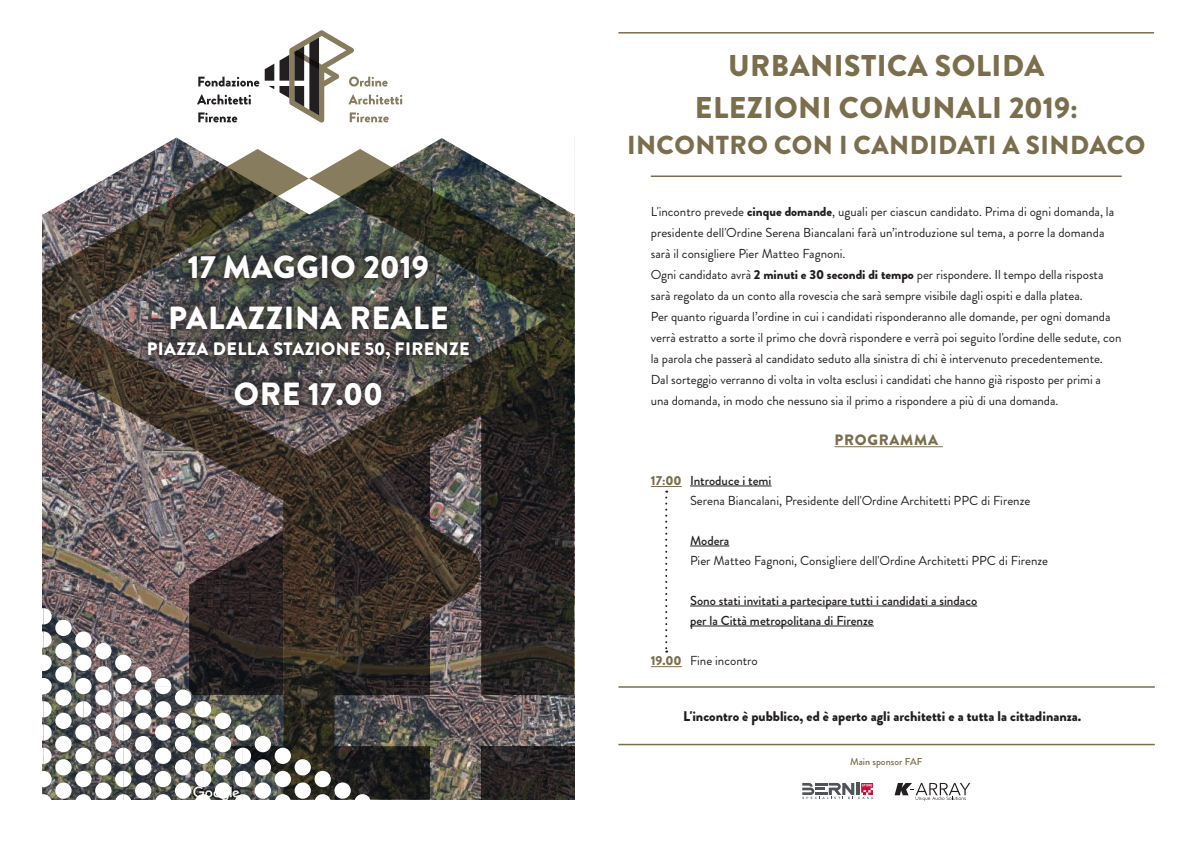
<style>
.page{position:relative;width:1191px;height:842px;background:#fff}
.page>*{position:absolute;margin:0;border:0;box-sizing:border-box;transform-origin:0 0}
.t1{font:900 32px "Brandon Grotesque";letter-spacing:.02em;color:#fff}
.t2{font:900 30px/42px "Brandon Grotesque";letter-spacing:.015em;color:#7b6e4d;text-align:center}
.t3{font:900 26px "Brandon Grotesque";letter-spacing:.015em;color:#7b6e4d}
.t4{font:900 18px "Brandon Grotesque";letter-spacing:.02em;color:#fff}
.t5{font:900 15px "Brandon Grotesque";letter-spacing:.05em;color:#7b6e4d}
.t6{font:900 14px "Brandon Grotesque";color:#231f20}
.t7{font:13px/21px "Brandon Grotesque";letter-spacing:-.005em;color:#231f20}
.t8{font:500 13px/20px "Brandon Grotesque";color:#231f20}
.t9{font:900 13px "Brandon Grotesque";color:#7b6e4d}
.t10{font:500 10px "Brandon Grotesque";color:#7b6e4d}
.s1{font-weight:900}
</style>
<div class="page">
<svg style="left:42px;top:69px;width:533px;height:146px"></svg>
<hr style="left:618px;top:32px;width:536px;height:2px;background:#7b6e4d">
<img style="left:43px;top:149px;width:531px;height:650px">
<div style="left:294px;top:759px;width:17px;height:16px;background:#fff;border-radius:50%"></div>
<svg style="left:314px;top:746px;width:116px;height:54px;background:#323230"></svg>
<div style="left:294px;top:782px;width:17px;height:17px;background:#fff;border-radius:50%"></div>
<div style="left:95px;top:643px;width:16px;height:16px;background:#fff;border-radius:50%"></div>
<div style="left:95px;top:666px;width:16px;height:16px;background:#fff;border-radius:50%"></div>
<div style="left:95px;top:689px;width:16px;height:17px;background:#fff;border-radius:50%"></div>
<div style="left:95px;top:713px;width:16px;height:16px;background:#fff;border-radius:50%"></div>
<div style="left:95px;top:736px;width:16px;height:16px;background:#fff;border-radius:50%"></div>
<div style="left:95px;top:759px;width:16px;height:16px;background:#fff;border-radius:50%"></div>
<div style="left:95px;top:782px;width:16px;height:17px;background:#fff;border-radius:50%"></div>
<svg style="left:75px;top:631px;width:17px;height:17px"></svg>
<div style="left:55px;top:620px;width:17px;height:16px;background:#fff;border-radius:50%"></div>
<div style="left:55px;top:643px;width:17px;height:16px;background:#fff;border-radius:50%"></div>
<svg style="left:75px;top:655px;width:17px;height:16px"></svg>
<div style="left:55px;top:666px;width:17px;height:16px;background:#fff;border-radius:50%"></div>
<svg style="left:75px;top:678px;width:17px;height:16px"></svg>
<svg style="left:75px;top:701px;width:17px;height:16px"></svg>
<div style="left:55px;top:689px;width:17px;height:17px;background:#fff;border-radius:50%"></div>
<svg style="left:75px;top:724px;width:17px;height:17px"></svg>
<div style="left:55px;top:713px;width:17px;height:16px;background:#fff;border-radius:50%"></div>
<div style="left:75px;top:748px;width:17px;height:16px;background:#fff;border-radius:8px"></div>
<div style="left:55px;top:736px;width:17px;height:16px;background:#fff;border-radius:50%"></div>
<svg style="left:75px;top:771px;width:17px;height:16px"></svg>
<div style="left:55px;top:759px;width:17px;height:16px;background:#fff;border-radius:50%"></div>
<svg style="left:75px;top:794px;width:16px;height:6px"></svg>
<div style="left:55px;top:782px;width:17px;height:17px;background:#fff;border-radius:50%"></div>
<svg style="left:42px;top:608px;width:10px;height:16px"></svg>
<svg style="left:42px;top:631px;width:10px;height:17px"></svg>
<svg style="left:42px;top:655px;width:10px;height:16px"></svg>
<svg style="left:43px;top:678px;width:9px;height:16px"></svg>
<svg style="left:42px;top:701px;width:10px;height:16px"></svg>
<svg style="left:42px;top:724px;width:10px;height:17px"></svg>
<svg style="left:42px;top:748px;width:10px;height:16px"></svg>
<svg style="left:43px;top:771px;width:9px;height:16px"></svg>
<svg style="left:42px;top:794px;width:10px;height:6px"></svg>
<img style="left:115px;top:530px;width:176px;height:270px">
<hr style="left:651px;top:175px;width:470px;height:2px;background:#7b6e4d">
<hr style="left:618px;top:744px;width:536px;height:1px;background:#7b6e4d">
<hr style="left:618px;top:686px;width:536px;height:2px;background:#7b6e4d">
<hr style="left:834px;top:446px;width:108px;height:1px;background:#7b6e4d">
<svg style="left:802px;top:783px;width:71px;height:16px"></svg>
<svg style="left:894px;top:783px;width:76px;height:18px"></svg>
<svg style="left:137px;top:244px;width:343px;height:173px;background:#4a4744"></svg>
<hr style="left:690px;top:486px;width:81px;height:1px;background:#231f20">
<hr style="left:690px;top:546px;width:39px;height:1px;background:#231f20">
<hr style="left:690px;top:606px;width:287px;height:1px;background:#231f20">
<hr style="left:690px;top:626px;width:184px;height:1px;background:#231f20">
<hr style="left:651px;top:486px;width:30px;height:1px;background:#7b6e4d">
<hr style="left:651px;top:666px;width:31px;height:1px;background:#7b6e4d">
<svg style="left:665px;top:491px;width:2px;height:162px"></svg>
<svg style="left:265px;top:30px;width:137px;height:93px"></svg>
<svg style="left:198px;top:77px;width:61px;height:10px"></svg>
<svg style="left:197px;top:94px;width:54px;height:11px"></svg>
<svg style="left:198px;top:112px;width:39px;height:10px"></svg>
<p class="t1" style="left:188px;top:244px;width:243px">17 MAGGIO 2019</p>
<p class="t1" style="left:168px;top:295px;width:282px">PALAZZINA REALE</p>
<p class="t4" style="left:147px;top:336px;width:324px">PIAZZA DELLA STAZIONE 50, FIRENZE</p>
<p class="t1" style="left:234px;top:371px;width:151px">ORE 17.00</p>
<p class="t2" style="left:695px;top:45px;width:384px">URBANISTICA SOLIDA<br>ELEZIONI COMUNALI 2019:</p>
<p class="t3" style="left:627px;top:126px;width:519px">INCONTRO CON I CANDIDATI A SINDACO</p>
<p class="t7" style="left:651px;top:201px;width:465px">L'incontro prevede <span class="s1">cinque domande</span>, uguali per ciascun candidato. Prima di ogni domanda, la presidente dell'Ordine Serena Biancalani farà un’introduzione sul tema, a porre la domanda sarà il consigliere Pier Matteo Fagnoni.</p>
<p class="t7" style="left:651px;top:264px;width:454px">Ogni candidato avrà <span class="s1">2 minuti e 30 secondi di tempo</span> per rispondere. Il tempo della risposta sarà regolato da un conto alla rovescia che sarà sempre visibile dagli ospiti e dalla platea.</p>
<p class="t7" style="left:651px;top:306px;width:472px">Per quanto riguarda l’ordine in cui i candidati risponderanno alle domande, per ogni domanda verrà estratto a sorte il primo che dovrà rispondere e verrà poi seguito l'ordine delle sedute, con la parola che passerà al candidato seduto alla sinistra di chi è intervenuto precedentemente.<br>Dal sorteggio verranno di volta in volta esclusi i candidati che hanno già risposto per primi a una domanda, in modo che nessuno sia il primo a rispondere a più di una domanda.</p>
<p class="t5" style="left:834px;top:429px;width:105px">PROGRAMMA</p>
<p class="t9" style="left:651px;top:471px;width:32px">17:00</p>
<p class="t9" style="left:651px;top:652px;width:32px">19.00</p>
<p class="t8" style="left:690px;top:470px;width:83px">Introduce i temi</p>
<p class="t7" style="left:690px;top:490px;width:342px">Serena Biancalani, Presidente dell'Ordine Architetti PPC di Firenze</p>
<p class="t8" style="left:690px;top:530px;width:41px">Modera</p>
<p class="t7" style="left:690px;top:550px;width:360px">Pier Matteo Fagnoni, Consigliere dell'Ordine Architetti PPC di Firenze</p>
<p class="t8" style="left:690px;top:590px;width:289px">Sono stati invitati a partecipare tutti i candidati a sindaco per la Città metropolitana di Firenze</p>
<p class="t7" style="left:690px;top:650px;width:69px">Fine incontro</p>
<p class="t6" style="left:683px;top:706px;width:400px">L'incontro è pubblico, ed è aperto agli architetti e a tutta la cittadinanza.</p>
<p class="t10" style="left:850px;top:754px;width:74px">Main sponsor FAF</p>
</div>
